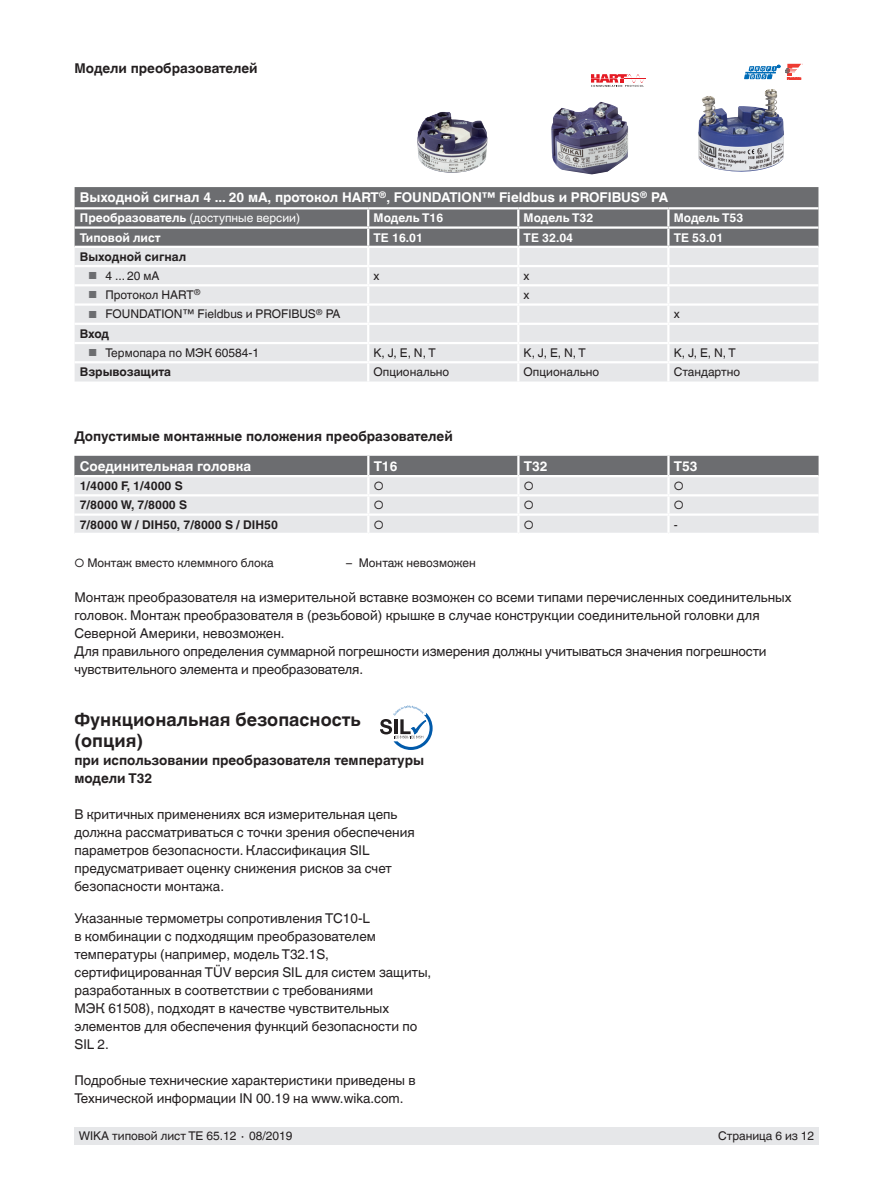
<style>
.page{position:relative;width:893px;height:1188px;background:#fff}
.page>*{position:absolute;margin:0;border:0;box-sizing:border-box;transform-origin:0 0}
.t1{font:700 18px/21px "Helvetica World";color:#231f20}
.t2{font:13.5px/18px "Helvetica World";color:#231f20}
.t3{font:700 13.5px/18px "Helvetica World";color:#231f20}
.t4{font:700 13.5px "Helvetica World";color:#fff}
.t5{font:12px "Helvetica World";color:#231f20}
.t6{font:700 12px "Helvetica World";color:#231f20}
.t7{font:700 12px "Helvetica World";color:#fff}
.t8{font:12px "Helvetica World";color:#fff}
.s1{font-weight:700}
.s2{font-size:10.2px;color:#6c6d70}
</style>
<div class="page">
<div style="left:74px;top:1128px;width:745px;height:17px;background:#e6e7e9"></div>
<svg style="left:380px;top:705px;width:53px;height:45px"></svg>
<svg style="left:74px;top:456px;width:745px;height:77px;background:#c9cacc"></svg>
<hr style="left:518px;top:513px;width:150px;height:3px;background:#fff">
<hr style="left:517px;top:516px;width:3px;height:17px;background:#fff">
<hr style="left:668px;top:513px;width:151px;height:3px;background:#fff">
<hr style="left:667px;top:516px;width:3px;height:17px;background:#fff">
<div style="left:75px;top:187px;width:743px;height:59px;background:#6c6d70"></div>
<div style="left:75px;top:248px;width:743px;height:134px;background:#e6e7e9"></div>
<hr style="left:368px;top:226px;width:150px;height:3px;background:#fff">
<hr style="left:518px;top:226px;width:150px;height:3px;background:#fff">
<hr style="left:668px;top:226px;width:150px;height:3px;background:#fff">
<hr style="left:75px;top:265px;width:293px;height:2px;background:#fff">
<hr style="left:368px;top:265px;width:150px;height:2px;background:#fff">
<hr style="left:518px;top:265px;width:150px;height:2px;background:#fff">
<hr style="left:668px;top:265px;width:150px;height:2px;background:#fff">
<hr style="left:75px;top:284px;width:293px;height:2px;background:#fff">
<hr style="left:368px;top:284px;width:150px;height:2px;background:#fff">
<hr style="left:518px;top:284px;width:150px;height:2px;background:#fff">
<hr style="left:668px;top:284px;width:150px;height:2px;background:#fff">
<hr style="left:75px;top:303px;width:293px;height:3px;background:#fff">
<hr style="left:368px;top:303px;width:150px;height:3px;background:#fff">
<hr style="left:518px;top:303px;width:150px;height:3px;background:#fff">
<hr style="left:668px;top:303px;width:150px;height:3px;background:#fff">
<hr style="left:75px;top:323px;width:293px;height:2px;background:#fff">
<hr style="left:368px;top:323px;width:150px;height:2px;background:#fff">
<hr style="left:518px;top:323px;width:150px;height:2px;background:#fff">
<hr style="left:668px;top:323px;width:150px;height:2px;background:#fff">
<hr style="left:75px;top:342px;width:293px;height:2px;background:#fff">
<hr style="left:368px;top:342px;width:150px;height:2px;background:#fff">
<hr style="left:518px;top:342px;width:150px;height:2px;background:#fff">
<hr style="left:668px;top:342px;width:150px;height:2px;background:#fff">
<hr style="left:75px;top:361px;width:293px;height:2px;background:#fff">
<hr style="left:368px;top:361px;width:150px;height:2px;background:#fff">
<hr style="left:518px;top:361px;width:150px;height:2px;background:#fff">
<svg style="left:517px;top:209px;width:2px;height:173px"></svg>
<hr style="left:668px;top:361px;width:150px;height:2px;background:#fff">
<svg style="left:667px;top:209px;width:2px;height:173px"></svg>
<hr style="left:75px;top:207px;width:293px;height:2px;background:#fff">
<hr style="left:75px;top:226px;width:293px;height:3px;background:#fff">
<hr style="left:368px;top:207px;width:150px;height:2px;background:#fff">
<hr style="left:518px;top:207px;width:150px;height:2px;background:#fff">
<hr style="left:668px;top:207px;width:150px;height:2px;background:#fff">
<svg style="left:367px;top:209px;width:2px;height:173px"></svg>
<img style="left:417px;top:112px;width:71px;height:61px">
<img style="left:551px;top:102px;width:77px;height:72px">
<svg style="left:591px;top:74px;width:54px;height:13px"></svg>
<img style="left:698px;top:89px;width:86px;height:83px">
<svg style="left:744px;top:64px;width:59px;height:15px"></svg>
<p class="t3" style="left:75px;top:60px;width:185px">Модели преобразователей</p>
<p class="t4" style="left:80px;top:190px;width:590px">Выходной сигнал 4 ... 20 мА, протокол HART<sup>®</sup>, FOUNDATION™ Fieldbus и PROFIBUS<sup>®</sup> PA</p>
<p class="t8" style="left:80px;top:211px;width:222px"><span class="s1">Преобразователь</span> (доступные версии)</p>
<p class="t7" style="left:374px;top:211px;width:71px">Модель T16</p>
<p class="t7" style="left:524px;top:211px;width:71px">Модель T32</p>
<p class="t7" style="left:674px;top:211px;width:71px">Модель T53</p>
<p class="t7" style="left:80px;top:230px;width:82px">Типовой лист</p>
<p class="t7" style="left:374px;top:230px;width:51px">TE 16.01</p>
<p class="t7" style="left:524px;top:230px;width:51px">TE 32.04</p>
<p class="t7" style="left:674px;top:230px;width:51px">TE 53.01</p>
<p class="t6" style="left:80px;top:250px;width:108px">Выходной сигнал</p>
<p class="t5" style="left:88px;top:269px;width:73px"><span class="s2">■</span> 4 ... 20 мА</p>
<p class="t5" style="left:374px;top:269px;width:7px">x</p>
<p class="t5" style="left:524px;top:269px;width:7px">x</p>
<p class="t5" style="left:88px;top:288px;width:114px"><span class="s2">■</span> Протокол HART<sup>®</sup></p>
<p class="t5" style="left:524px;top:288px;width:7px">x</p>
<p class="t5" style="left:88px;top:307px;width:253px"><span class="s2">■</span> FOUNDATION™ Fieldbus и PROFIBUS<sup>®</sup> PA</p>
<p class="t5" style="left:674px;top:307px;width:7px">x</p>
<p class="t6" style="left:80px;top:327px;width:31px">Вход</p>
<p class="t5" style="left:88px;top:346px;width:172px"><span class="s2">■</span> Термопара по МЭК 60584-1</p>
<p class="t5" style="left:374px;top:346px;width:64px">K, J, E, N, T</p>
<p class="t5" style="left:524px;top:346px;width:64px">K, J, E, N, T</p>
<p class="t5" style="left:674px;top:346px;width:64px">K, J, E, N, T</p>
<p class="t6" style="left:80px;top:365px;width:93px">Взрывозащита</p>
<p class="t5" style="left:374px;top:365px;width:77px">Опционально</p>
<p class="t5" style="left:524px;top:365px;width:77px">Опционально</p>
<p class="t5" style="left:674px;top:365px;width:68px">Стандартно</p>
<p class="t3" style="left:74px;top:427px;width:380px">Допустимые монтажные положения преобразователей</p>
<p class="t4" style="left:80px;top:458px;width:173px">Соединительная головка</p>
<p class="t4" style="left:374px;top:458px;width:25px">T16</p>
<p class="t4" style="left:524px;top:458px;width:25px">T32</p>
<p class="t4" style="left:674px;top:458px;width:25px">T53</p>
<p class="t6" style="left:80px;top:479px;width:105px">1/4000 F, 1/4000 S</p>
<p class="t5" style="left:374px;top:479px;width:12px">○</p>
<p class="t5" style="left:524px;top:479px;width:12px">○</p>
<p class="t5" style="left:674px;top:479px;width:12px">○</p>
<p class="t6" style="left:80px;top:498px;width:109px">7/8000 W, 7/8000 S</p>
<p class="t5" style="left:374px;top:498px;width:12px">○</p>
<p class="t5" style="left:524px;top:498px;width:12px">○</p>
<p class="t5" style="left:674px;top:498px;width:12px">○</p>
<p class="t6" style="left:80px;top:517px;width:200px">7/8000 W / DIH50, 7/8000 S / DIH50</p>
<p class="t5" style="left:374px;top:517px;width:12px">○</p>
<p class="t5" style="left:524px;top:517px;width:12px">○</p>
<p class="t5" style="left:674px;top:517px;width:5px">-</p>
<p class="t5" style="left:74px;top:556px;width:201px">○ Монтаж вместо клеммного блока</p>
<p class="t5" style="left:346px;top:556px;width:131px">– Монтаж невозможен</p>
<p class="t2" style="left:74px;top:588px;width:719px">Монтаж преобразователя на измерительной вставке возможен со всеми типами перечисленных соединительных головок. Монтаж преобразователя в (резьбовой) крышке в случае конструкции соединительной головки для Северной Америки, невозможен.<br>Для правильного определения суммарной погрешности измерения должны учитываться значения погрешности чувствительного элемента и преобразователя.</p>
<h1 class="t1" style="left:74px;top:710px;width:288px">Функциональная безопасность (опция)</h1>
<p class="t3" style="left:74px;top:752px;width:351px">при использовании преобразователя температуры модели T32</p>
<p class="t2" style="left:74px;top:806px;width:342px">В критичных применениях вся измерительная цепь должна рассматриваться с точки зрения обеспечения параметров безопасности. Классификация SIL предусматривает оценку снижения рисков за счет безопасности монтажа.</p>
<p class="t2" style="left:74px;top:909px;width:358px">Указанные термометры сопротивления TС10-L<br>в комбинации с подходящим преобразователем температуры (например, модель T32.1S, сертифицированная TÜV версия SIL для систем защиты, разработанных в соответствии с требованиями<br>МЭК 61508), подходят в качестве чувствительных элементов для обеспечения функций безопасности по SIL 2.</p>
<p class="t2" style="left:74px;top:1071px;width:343px">Подробные технические характеристики приведены в<br>Технической информации IN 00.19 на www.wika.com.</p>
<p class="t5" style="left:79px;top:1129px;width:215px">WIKA типовой лист TE 65.12 ∙ 08/2019</p>
<p class="t5" style="left:718px;top:1129px;width:98px">Страница 6 из 12</p>
</div>
